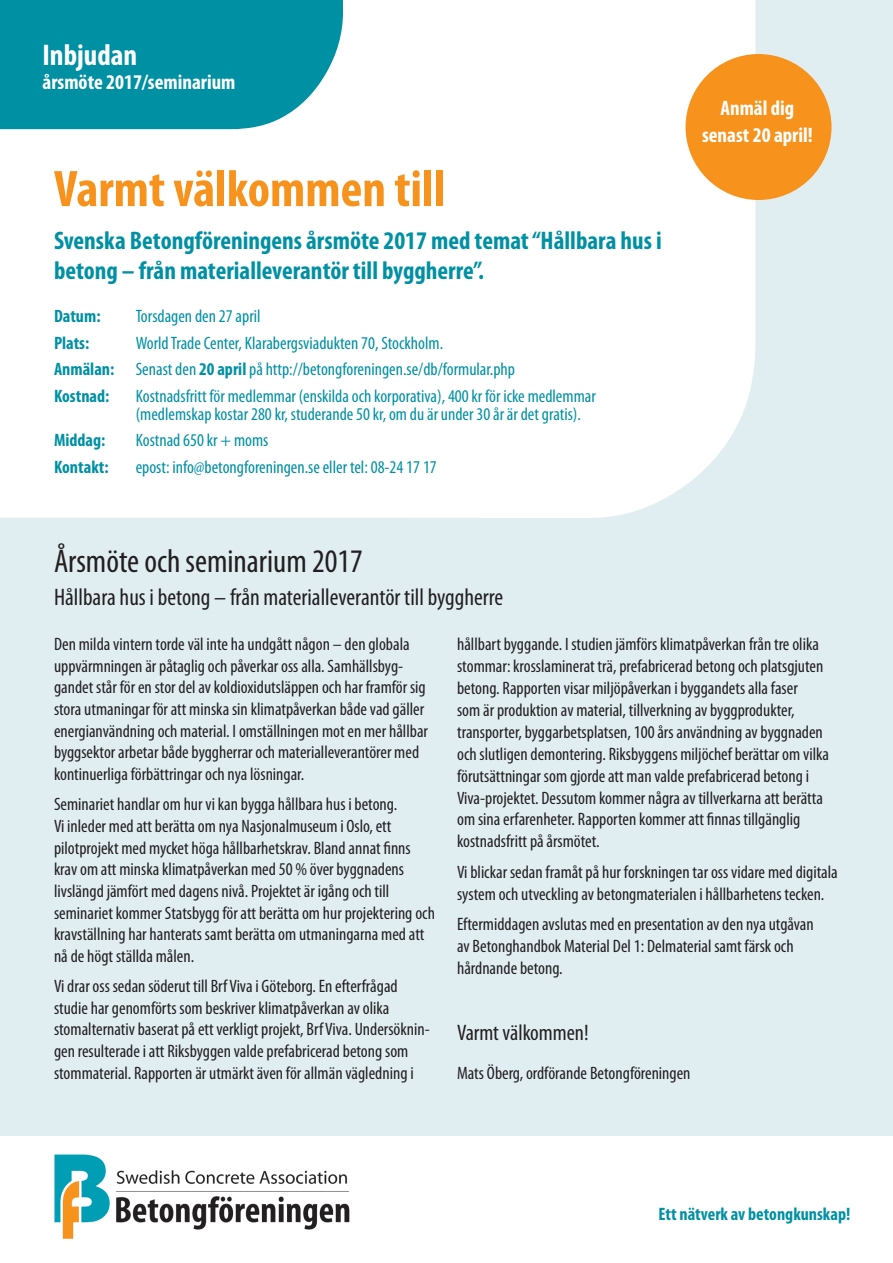
<style>
.page{position:relative;width:893px;height:1263px;background:#fff}
.page>*{position:absolute;margin:0;border:0;box-sizing:border-box;transform-origin:0 0}
.t1{font:700 condensed 51.9px "Myriad Pro";color:#f7931d}
.Inbjudan_brödtext{font:condensed 33px "Myriad Pro";color:#231f20}
.t2{font:700 condensed 30px "Myriad Pro";color:#fff}
.t3{font:700 condensed 25.5px/30px "Myriad Pro";color:#0090a4}
.Inbjudan_brödtext-2{font:condensed 24px "Myriad Pro";color:#231f20}
.Inbjudan_brödtext-3{font:condensed 22.5px "Myriad Pro";color:#231f20}
.t4{font:700 condensed 21px "Myriad Pro";color:#fff}
.Inbjudan_brödtext-4{font:condensed 18px/21.6px "Myriad Pro";color:#231f20}
.t5{font:condensed 18px/18px "Myriad Pro";color:#0090a4}
.t6{font:700 condensed 18px "Myriad Pro";color:#0090a4}
.s1{font-weight:700}
</style>
<div class="page">
<img style="left:54px;top:1154px;width:296px;height:85px">
<div style="left:0;top:0;width:893px;height:1135px;background:#e0eef2"></div>
<div style="left:0;top:0;width:755px;height:518px;background:#fff"></div>
<div style="left:0;top:0;width:343px;height:129px;background:#0090a4"></div>
<div style="left:685px;top:54px;width:146px;height:146px;background:#f7931d;border-radius:50%"></div>
<p class="t2" style="left:43px;top:36px;width:96px">Inbjudan</p>
<p class="t4" style="left:43px;top:69px;width:195px">årsmöte 2017/seminarium</p>
<p class="t1" style="left:54px;top:156px;width:393px">Varmt välkommen till</p>
<p class="t3" style="left:54px;top:225px;width:609px">Svenska Betongföreningens årsmöte 2017 med temat “Hållbara hus i betong – från materialleverantör till byggherre”.</p>
<p class="t6" style="left:54px;top:305px;width:48px">Datum:</p>
<p class="t5" style="left:136px;top:307px;width:126px">Torsdagen den 27 april</p>
<p class="t6" style="left:54px;top:332px;width:37px">Plats:</p>
<p class="t5" style="left:136px;top:334px;width:309px">World Trade Center, Klarabergsviadukten 70, Stockholm.</p>
<p class="t5" style="left:54px;top:360px;width:463px"><span class="s1">Anmälan:</span> Senast den <span class="s1">20 april</span> på http://betongforeningen.se/db/formular.php</p>
<p class="t6" style="left:54px;top:385px;width:57px">Kostnad:</p>
<p class="t5" style="left:136px;top:387px;width:462px">Kostnadsfritt för medlemmar (enskilda och korporativa), 400 kr för icke medlemmar (medlemskap kostar 280 kr, studerande 50 kr, om du är under 30 år är det gratis).</p>
<p class="t6" style="left:54px;top:429px;width:53px">Middag:</p>
<p class="t5" style="left:136px;top:431px;width:134px">Kostnad 650 kr + moms</p>
<p class="t6" style="left:54px;top:456px;width:56px">Kontakt:</p>
<p class="t5" style="left:136px;top:458px;width:303px">epost: info@betongforeningen.se eller tel: 08-24 17 17</p>
<p class="Inbjudan_brödtext" style="left:54px;top:541px;width:310px">Årsmöte och seminarium 2017</p>
<p class="Inbjudan_brödtext-2" style="left:54px;top:583px;width:451px">Hållbara hus i betong – från materialleverantör till byggherre</p>
<p class="t4" style="left:720px;top:95px;width:75px">Anmäl dig</p>
<p class="t4" style="left:702px;top:122px;width:112px">senast 20 april!</p>
<p class="Inbjudan_brödtext-4" style="left:54px;top:633px;width:376px">Den milda vintern torde väl inte ha undgått någon – den globala uppvärmningen är påtaglig och påverkar oss alla. Samhällsbyg&shy;gandet står för en stor del av koldioxidutsläppen och har framför sig stora utmaningar för att minska sin klimatpåverkan både vad gäller energianvändning och material. I omställningen mot en mer hållbar byggsektor arbetar både byggherrar och materialleverantörer med kontinuerliga förbättringar och nya lösningar.</p>
<p class="Inbjudan_brödtext-4" style="left:54px;top:793px;width:382px">Seminariet handlar om hur vi kan bygga hållbara hus i betong.<br>Vi inleder med att berätta om nya Nasjonalmuseum i Oslo, ett pilotprojekt med mycket höga hållbarhetskrav. Bland annat finns krav om att minska klimatpåverkan med 50 % över byggnadens livslängd jämfört med dagens nivå. Projektet är igång och till seminariet kommer Statsbygg för att berätta om hur projektering och kravställning har hanterats samt berätta om utmaningarna med att nå de högt ställda målen.</p>
<p class="Inbjudan_brödtext-4" style="left:54px;top:975px;width:377px">Vi drar oss sedan söderut till Brf Viva i Göteborg. En efterfrågad studie har genomförts som beskriver klimatpåverkan av olika stomalternativ baserat på ett verkligt projekt, Brf Viva. Undersöknin&shy;gen resulterade i att Riksbyggen valde prefabricerad betong som stommaterial. Rapporten är utmärkt även för allmän vägledning i</p>
<p class="Inbjudan_brödtext-4" style="left:457px;top:633px;width:373px">hållbart byggande. I studien jämförs klimatpåverkan från tre olika stommar: krosslaminerat trä, prefabricerad betong och platsgjuten betong. Rapporten visar miljöpåverkan i byggandets alla faser<br>som är produktion av material, tillverkning av byggprodukter, transporter, byggarbetsplatsen, 100 års användning av byggnaden och slutligen demontering. Riksbyggens miljöchef berättar om vilka förutsättningar som gjorde att man valde prefabricerad betong i Viva-projektet. Dessutom kommer några av tillverkarna att berätta om sina erfarenheter. Rapporten kommer att finnas tillgänglig kostnadsfritt på årsmötet.</p>
<p class="Inbjudan_brödtext-4" style="left:457px;top:861px;width:382px">Vi blickar sedan framåt på hur forskningen tar oss vidare med digitala system och utveckling av betongmaterialen i hållbarhetens tecken.</p>
<p class="Inbjudan_brödtext-4" style="left:457px;top:913px;width:358px">Eftermiddagen avslutas med en presentation av den nya utgåvan av Betonghandbok Material Del 1: Delmaterial samt färsk och hårdnande betong.</p>
<p class="Inbjudan_brödtext-3" style="left:457px;top:1019px;width:133px">Varmt välkommen!</p>
<p class="Inbjudan_brödtext-4" style="left:457px;top:1062px;width:235px">Mats Öberg, ordförande Betongföreningen</p>
<p class="t6" style="left:658px;top:1203px;width:193px">Ett nätverk av betongkunskap!</p>
</div>
